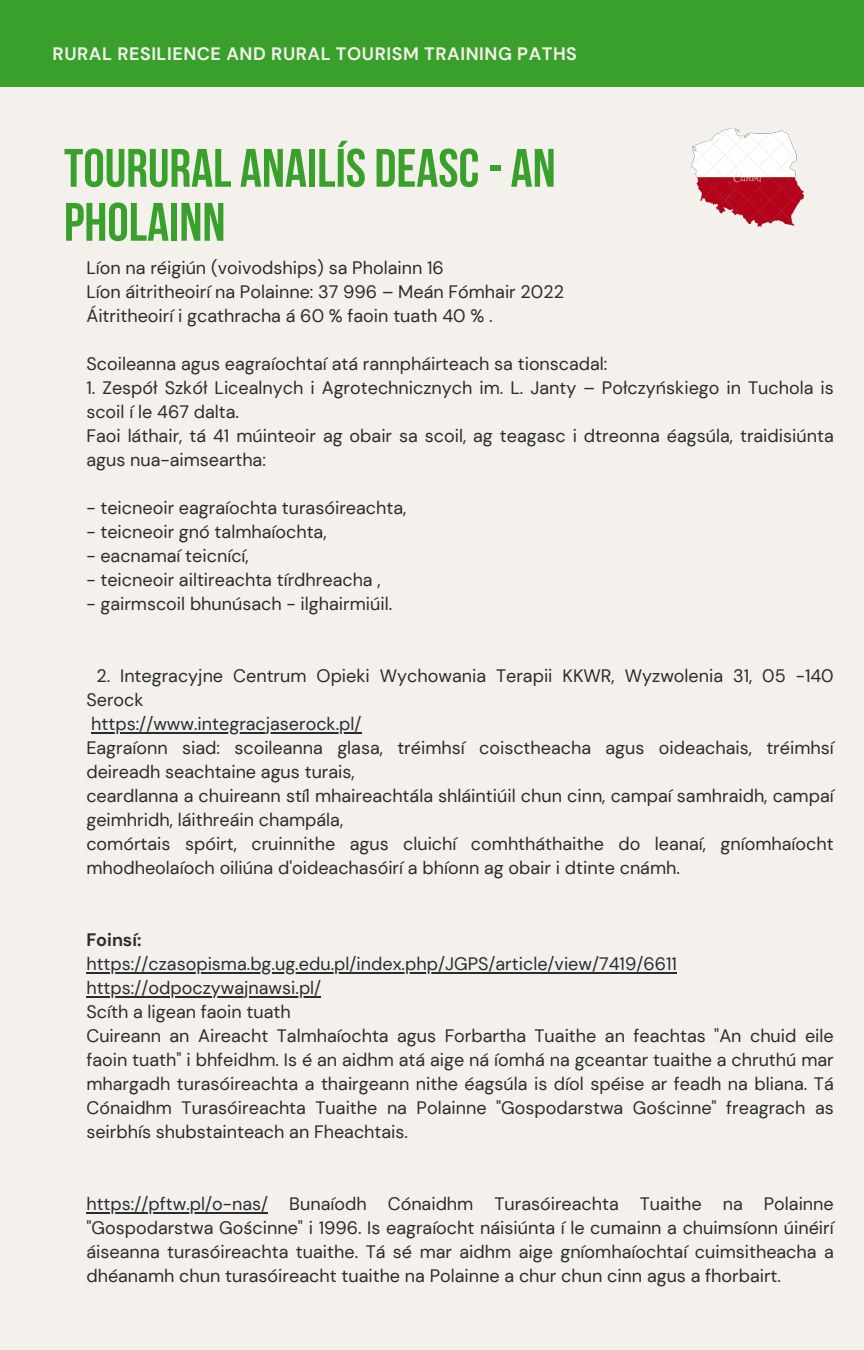
<style>
.page{position:relative;width:864px;height:1350px;background:#f4f0eb}
.page>*{position:absolute;margin:0;border:0;box-sizing:border-box;transform-origin:0 0}
.t1{font:54px/54px "Bebas Neue Cyrillic";color:#38a02b}
.t2{font:18px/24.1px "DM Sans";color:#2b2c30}
.t3{font:700 18px "DM Sans";letter-spacing:.03em;color:#f4f0eb}
.t4{font:700 18px "DM Sans";color:#2b2c30}
</style>
<div class="page">
<div style="left:0;top:0;width:864px;height:86px;background:#38a02b"></div>
<hr style="left:91px;top:732px;width:271px;height:1px;background:#2b2c30">
<hr style="left:86px;top:972px;width:591px;height:1px;background:#2b2c30">
<hr style="left:86px;top:996px;width:235px;height:1px;background:#2b2c30">
<hr style="left:86px;top:1212px;width:182px;height:1px;background:#2b2c30">
<img style="left:692px;top:129px;width:111px;height:97px">
<p class="t3" style="left:53px;top:42px;width:526px">RURAL RESILIENCE AND RURAL TOURISM TRAINING PATHS</p>
<p class="t1" style="left:64px;top:146px;width:493px">TOURURAL ANAILÍS DEASC- AN<br>PHOLAINN</p>
<p class="t2" style="left:86px;top:256px;width:359px">Líon na réigiún (voivodships) sa Pholainn 16</p>
<p class="t2" style="left:86px;top:280px;width:479px">Líon áitritheoirí na Polainne: 37 996 – Meán Fómhair 2022</p>
<p class="t2" style="left:86px;top:304px;width:408px">Áitritheoirí i gcathracha á 60 % faoin tuath 40 % .</p>
<p class="t2" style="left:86px;top:352px;width:523px">Scoileanna agus eagraíochtaí atá rannpháirteach sa tionscadal:</p>
<p class="t2" style="left:86px;top:376px;width:749px">1. Zespół Szkół Licealnych i Agrotechnicznych im. L. Janty – Połczyńskiego in Tuchola is scoil í le 467 dalta.</p>
<p class="t2" style="left:86px;top:424px;width:749px">Faoi láthair, tá 41 múinteoir ag obair sa scoil, ag teagasc i dtreonna éagsúla, traidisiúnta agus nua-aimseartha:</p>
<p class="t2" style="left:86px;top:496px;width:321px">- teicneoir eagraíochta turasóireachta,</p>
<p class="t2" style="left:86px;top:520px;width:242px">- teicneoir gnó talmhaíochta,</p>
<p class="t2" style="left:86px;top:544px;width:164px">- eacnamaí teicnící,</p>
<p class="t2" style="left:86px;top:568px;width:296px">- teicneoir ailtireachta tírdhreacha ,</p>
<p class="t2" style="left:86px;top:592px;width:307px">- gairmscoil bhunúsach - ilghairmiúil.</p>
<p class="t2" style="left:86px;top:664px;width:749px;text-indent:10px">2. Integracyjne Centrum Opieki Wychowania Terapii KKWR, Wyzwolenia 31, 05 -140<br>Serock</p>
<p class="t2" style="left:91px;top:712px;width:272px">https://www.integracjaserock.pl/</p>
<p class="t2" style="left:86px;top:736px;width:749px">Eagraíonn siad: scoileanna glasa, tréimhsí coisctheacha agus oideachais, tréimhsí deireadh seachtaine agus turais,</p>
<p class="t2" style="left:86px;top:784px;width:749px">ceardlanna a chuireann stíl mhaireachtála shláintiúil chun cinn, campaí samhraidh, campaí geimhridh, láithreáin champála,</p>
<p class="t2" style="left:86px;top:832px;width:749px">comórtais spóirt, cruinnithe agus cluichí comhtháthaithe do leanaí, gníomhaíocht mhodheolaíoch oiliúna d'oideachasóirí a bhíonn ag obair i dtinte cnámh.</p>
<p class="t4" style="left:86px;top:928px;width:57px">Foinsí:</p>
<p class="t2" style="left:86px;top:952px;width:592px">https://czasopisma.bg.ug.edu.pl/index.php/JGPS/article/view/7419/6611</p>
<p class="t2" style="left:86px;top:976px;width:236px">https://odpoczywajnawsi.pl/</p>
<p class="t2" style="left:86px;top:1000px;width:206px">Scíth a ligean faoin tuath</p>
<p class="t2" style="left:86px;top:1024px;width:749px;text-align:justify">Cuireann an Aireacht Talmhaíochta agus Forbartha Tuaithe an feachtas "An chuid eile faoin tuath" i bhfeidhm. Is é an aidhm atá aige ná íomhá na gceantar tuaithe a chruthú mar mhargadh turasóireachta a thairgeann nithe éagsúla is díol spéise ar feadh na bliana. Tá Cónaidhm Turasóireachta Tuaithe na Polainne "Gospodarstwa Gościnne" freagrach as seirbhís shubstainteach an Fheachtais.</p>
<p class="t2" style="left:86px;top:1192px;width:749px;text-align:justify">https://pftw.pl/o-nas/ Bunaíodh Cónaidhm Turasóireachta Tuaithe na Polainne "Gospodarstwa Gościnne" i 1996. Is eagraíocht náisiúnta í le cumainn a chuimsíonn úinéirí áiseanna turasóireachta tuaithe. Tá sé mar aidhm aige gníomhaíochtaí cuimsitheacha a dhéanamh chun turasóireacht tuaithe na Polainne a chur chun cinn agus a fhorbairt.</p>
</div>
